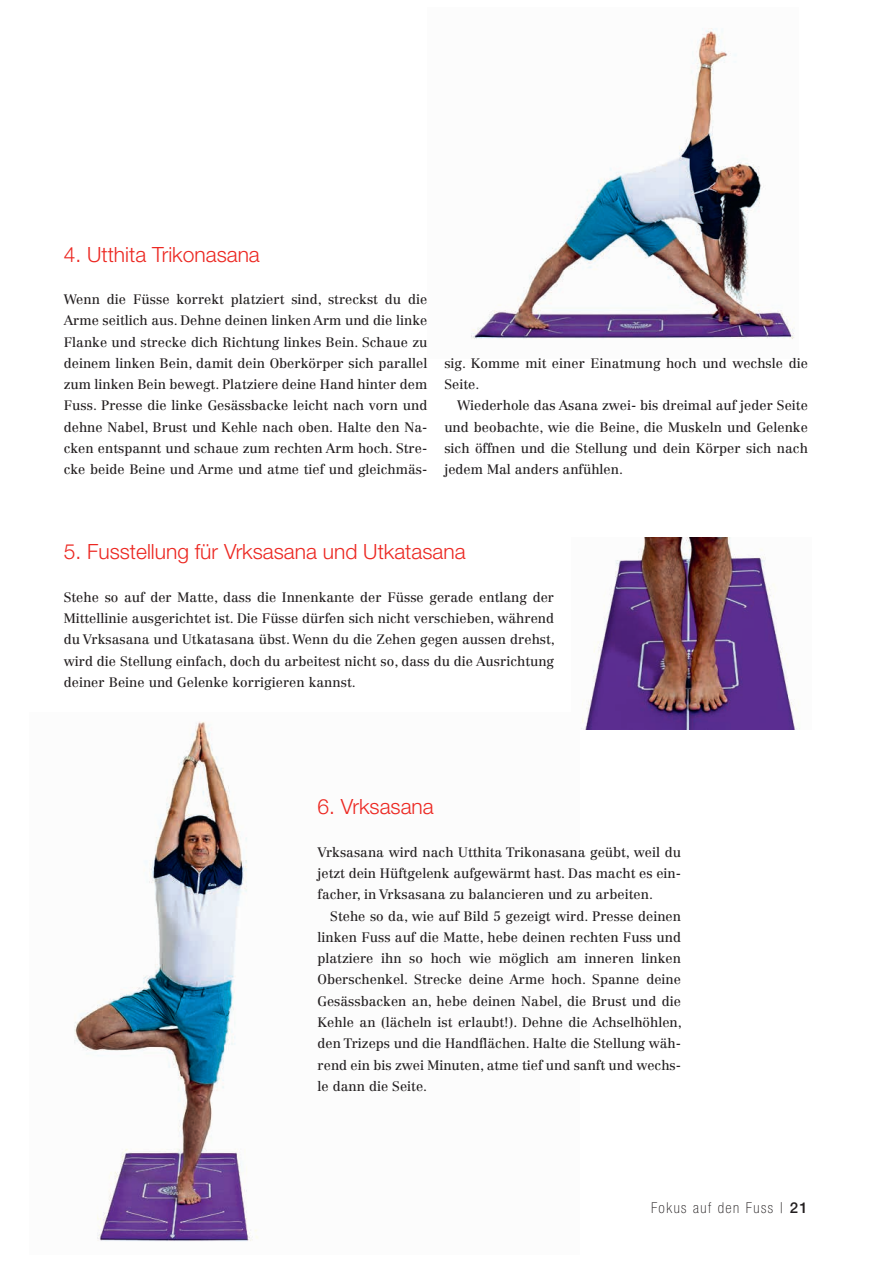
<style>
.page{position:relative;width:893px;height:1263px;background:#fff}
.page>*{position:absolute;margin:0;border:0;box-sizing:border-box;transform-origin:0 0}
.t1{font:300 21px "Helvetica Neue LT Std";color:#ec2822}
.t2{font:100 condensed 15px "Helvetica Neue LT Std";letter-spacing:.1em;color:#231f20}
.t3{font:13.5px/21.3px "Centennial LT Std";color:#231f20;text-align:justify}
.s1{font-weight:500;font-stretch:normal}
</style>
<div class="page">
<img style="left:471px;top:28px;width:324px;height:311px">
<img style="left:74px;top:721px;width:184px;height:520px">
<img style="left:581px;top:538px;width:219px;height:191px">
<h1 class="t1" style="left:64px;top:241px;width:198px">4. Utthita Trikonasana</h1>
<p class="t3" style="left:64px;top:289px;width:365px">Wenn die Füsse korrekt platziert sind, streckst du die Arme seitlich aus. Dehne deinen linken Arm und die linke Flanke und strecke dich Richtung linkes Bein. Schaue zu deinem linken Bein, damit dein Oberkörper sich parallel zum linken Bein bewegt. Platziere deine Hand hinter dem Fuss. Presse die linke Gesässbacke leicht nach vorn und dehne Nabel, Brust und Kehle nach oben. Halte den Na&shy;cken entspannt und schaue zum rechten Arm hoch. Stre&shy;cke beide Beine und Arme und atme tief und gleichmäs-</p>
<p class="t3" style="left:444px;top:352px;width:365px">sig. Komme mit einer Einatmung hoch und wechsle die<br>Seite.</p>
<p class="t3" style="left:444px;top:395px;width:365px;text-indent:13px">Wiederhole das Asana zwei- bis dreimal auf jeder Seite und beobachte, wie die Beine, die Muskeln und Gelenke sich öffnen und die Stellung und dein Körper sich nach jedem Mal anders anfühlen.</p>
<h1 class="t1" style="left:64px;top:539px;width:403px">5. Fusstellung für Vrksasana und Utkatasana</h1>
<p class="t3" style="left:64px;top:586px;width:493px">Stehe so auf der Matte, dass die Innenkante der Füsse gerade entlang der Mittellinie ausgerichtet ist. Die Füsse dürfen sich nicht verschieben, während du Vrksasana und Utkatasana übst. Wenn du die Zehen gegen aussen drehst, wird die Stellung einfach, doch du arbeitest nicht so, dass du die Ausrichtung deiner Beine und Gelenke korrigieren kannst.</p>
<h1 class="t1" style="left:317px;top:794px;width:118px">6. Vrksasana</h1>
<p class="t3" style="left:317px;top:841px;width:365px">Vrksasana wird nach Utthita Trikonasana geübt, weil du jetzt dein Hüftgelenk aufgewärmt hast. Das macht es ein&shy;facher, in Vrksasana zu balancieren und zu arbeiten.</p>
<p class="t3" style="left:317px;top:905px;width:366px;text-indent:13px">Stehe so da, wie auf Bild 5 gezeigt wird. Presse deinen linken Fuss auf die Matte, hebe deinen rechten Fuss und platziere ihn so hoch wie möglich am inneren linken Oberschenkel. Strecke deine Arme hoch. Spanne deine Gesässbacken an, hebe deinen Nabel, die Brust und die Kehle an (lächeln ist erlaubt!). Dehne die Achselhöhlen, den Trizeps und die Handflächen. Halte die Stellung wäh&shy;rend ein bis zwei Minuten, atme tief und sanft und wechs&shy;le dann die Seite.</p>
<p class="t2" style="left:651px;top:1199px;width:158px">Fokus auf den Fuss | <span class="s1">21</span></p>
</div>
